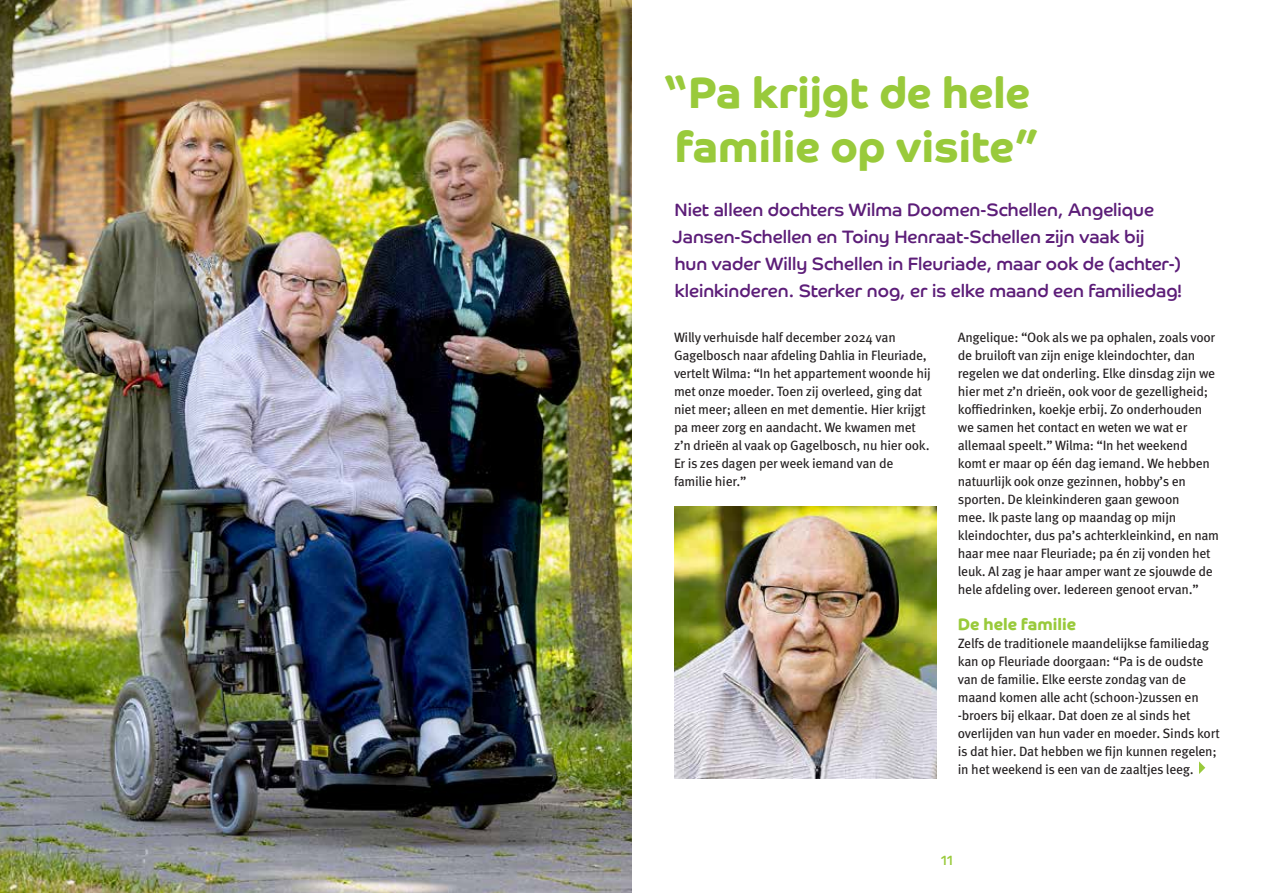
<style>
.page{position:relative;width:1263px;height:893px;background:#fff}
.page>*{position:absolute;margin:0;border:0;box-sizing:border-box;transform-origin:0 0}
.t1{font:700 43.5px/54px "Co Headline";color:#99ca3b}
.t2{font:18px/27px "Co Headline";color:#5c1d78}
.t3{font:700 16.5px "Co Headline";color:#99ca3b}
.t4{font:13.5px/18px "Meta Pro";letter-spacing:-.02em;color:#231f20}
.t5{font:13.5px "Co Headline";color:#99ca3b}
</style>
<div class="page">
<svg style="left:1199px;top:761px;width:6px;height:13px"></svg>
<img style="left:0;top:0;width:631px;height:893px">
<img style="left:674px;top:507px;width:262px;height:271px">
<h1 class="t1" style="left:663px;top:66px;width:377px">“Pa krijgt de hele familie op visite”</h1>
<p class="t2" style="left:672px;top:196px;width:511px">Niet alleen dochters Wilma Doomen-Schellen, Angelique Jansen-Schellen en Toiny Henraat-Schellen zijn vaak bij<br>hun vader Willy Schellen in Fleuriade, maar ook de (achter-) kleinkinderen. Sterker nog, er is elke maand een familiedag!</p>
<p class="t4" style="left:674px;top:327px;width:258px">Willy verhuisde half december 2024 van Gagelbosch naar afdeling Dahlia in Fleuriade, vertelt Wilma: “In het appartement woonde hij met onze moeder. Toen zij overleed, ging dat niet meer; alleen en met dementie. Hier krijgt pa meer zorg en aandacht. We kwamen met z’n drieën al vaak op Gagelbosch, nu hier ook.<br>Er is zes dagen per week iemand van de familie hier.”</p>
<p class="t4" style="left:958px;top:327px;width:263px">Angelique: “Ook als we pa ophalen, zoals voor de bruiloft van zijn enige kleindochter, dan regelen we dat onderling. Elke dinsdag zijn we hier met z’n drieën, ook voor de gezelligheid; koffiedrinken, koekje erbij. Zo onderhouden we samen het contact en weten we wat er allemaal speelt.” Wilma: “In het weekend komt er maar op één dag iemand. We hebben natuurlijk ook onze gezinnen, hobby’s en sporten. De kleinkinderen gaan gewoon<br>mee. Ik paste lang op maandag op mijn kleindochter, dus pa’s achterkleinkind, en nam haar mee naar Fleuriade; pa én zij vonden het leuk. Al zag je haar amper want ze sjouwde de hele afdeling over. Iedereen genoot ervan.”</p>
<p class="t3" style="left:958px;top:615px;width:120px">De hele familie</p>
<p class="t4" style="left:958px;top:633px;width:263px">Zelfs de traditionele maandelijkse familiedag kan op Fleuriade doorgaan: “Pa is de oudste van de familie. Elke eerste zondag van de maand komen alle acht (schoon-)zussen en -broers bij elkaar. Dat doen ze al sinds het overlijden van hun vader en moeder. Sinds kort is dat hier. Dat hebben we fijn kunnen regelen; in het weekend is een van de zaaltjes leeg.</p>
<p class="t5" style="left:941px;top:852px;width:14px">11</p>
</div>
